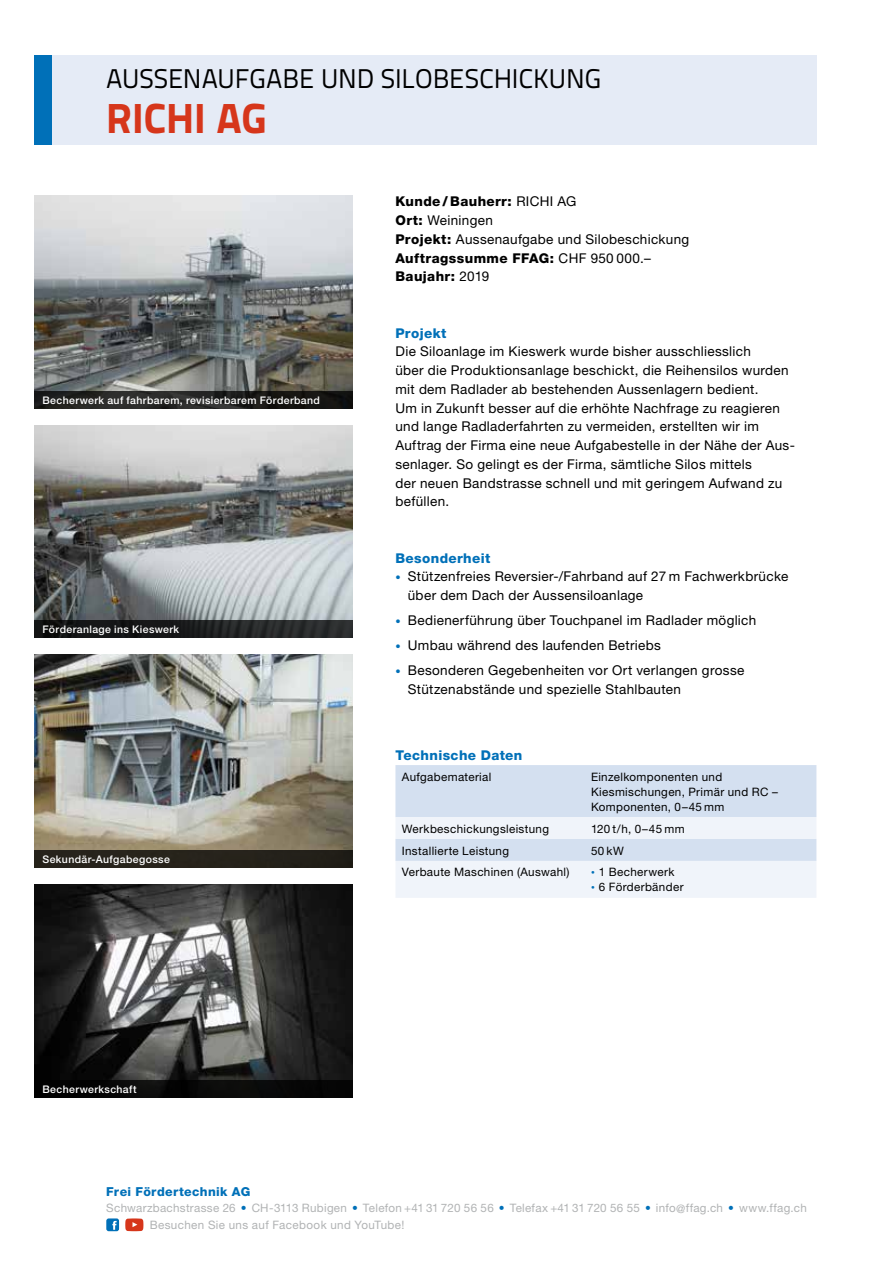
<style>
.page{position:relative;width:893px;height:1263px;background:#fff}
.page>*{position:absolute;margin:0;border:0;box-sizing:border-box;transform-origin:0 0}
.t1{font:800 42px "Titillium Text 22 L";letter-spacing:-.005em;color:#d6361b}
.t2{font:27px "Titillium Text 22 L";letter-spacing:-.005em;color:#000}
.t3{font:13.5px/18.8px "Helvetica Neue";letter-spacing:.025em;color:#000}
.t4{font:800 13.5px "Helvetica Neue";letter-spacing:.03em;color:#0070b8}
.t5{font:800 12.3px "Helvetica Neue";letter-spacing:.03em;color:#0070b8}
.t6{font:11.7px/15px "Helvetica Neue";letter-spacing:.03em;color:#000}
.t7{font:11.7px/16.5px "Helvetica Neue";letter-spacing:.025em;color:#b1b3b4}
.t8{font:500 10.5px "Helvetica Neue";letter-spacing:.035em;color:#fff}
.s1{font-weight:800}
.s2{font-size:10.5px;color:#0070b8}
.s3{font-size:7.5px;color:#0070b8}
.s4{color:#0070b8}
</style>
<div class="page">
<div style="left:34px;top:55px;width:782px;height:90px;background:#dfe7f4"></div>
<div style="left:34px;top:55px;width:17px;height:90px;background:#0070b8"></div>
<svg style="left:106px;top:1218px;width:13px;height:13px"></svg>
<svg style="left:125px;top:1218px;width:18px;height:13px"></svg>
<img style="left:34px;top:655px;width:319px;height:195px">
<img style="left:34px;top:884px;width:319px;height:196px">
<img style="left:34px;top:425px;width:319px;height:196px">
<img style="left:34px;top:196px;width:319px;height:195px">
<svg style="left:395px;top:765px;width:421px;height:133px"></svg>
<svg style="left:34px;top:391px;width:319px;height:17px;background:#20201e"></svg>
<div style="left:34px;top:621px;width:319px;height:17px;background:linear-gradient(to right,#0c0d0d,#2e3132)"></div>
<div style="left:34px;top:850px;width:319px;height:17px;background:#27231b"></div>
<div style="left:34px;top:1080px;width:319px;height:17px;background:#000"></div>
<h2 class="t2" style="left:106px;top:59px;width:496px">AUSSENAUFGABE UND SILOBESCHICKUNG</h2>
<h1 class="t1" style="left:106px;top:86px;width:162px">RICHI AG</h1>
<p class="t8" style="left:43px;top:394px;width:279px">Becherwerk auf fahrbarem, revisierbarem Förderband</p>
<p class="t8" style="left:43px;top:623px;width:138px">Förderanlage ins Kieswerk</p>
<p class="t8" style="left:43px;top:853px;width:129px">Sekundär-Aufgabegosse</p>
<p class="t3" style="left:395px;top:192px;width:295px"><span class="s1">Kunde / Bauherr:</span> RICHI AG<br><span class="s1">Ort:</span> Weiningen<br><span class="s1">Projekt:</span> Aussenaufgabe und Silobeschickung<br><span class="s1">Auftragssumme FFAG:</span> CHF 950 000.–<br><span class="s1">Baujahr:</span> 2019</p>
<p class="t4" style="left:395px;top:325px;width:53px">Projekt</p>
<p class="t3" style="left:395px;top:342px;width:401px">Die Siloanlage im Kieswerk wurde bisher ausschliesslich<br>über die Produktionsanlage beschickt, die Reihensilos wurden mit dem Radlader ab bestehenden Aussenlagern bedient.<br>Um in Zukunft besser auf die erhöhte Nachfrage zu reagieren und lange Radladerfahrten zu vermeiden, erstellten wir im Auftrag der Firma eine neue Aufgabestelle in der Nähe der Aus&shy;senlager. So gelingt es der Firma, sämtliche Silos mittels<br>der neuen Bandstrasse schnell und mit geringem Aufwand zu befüllen.</p>
<p class="t4" style="left:395px;top:550px;width:96px">Besonderheit</p>
<p class="t3" style="left:408px;top:567px;width:382px;text-indent:-12px"><span class="s2">•</span> Stützenfreies Reversier-/Fahrband auf 27 m Fachwerkbrücke über dem Dach der Aussensiloanlage</p>
<p class="t3" style="left:395px;top:611px;width:362px"><span class="s2">•</span> Bedienerführung über Touchpanel im Radlader möglich</p>
<p class="t3" style="left:395px;top:636px;width:267px"><span class="s2">•</span> Umbau während des laufenden Betriebs</p>
<p class="t3" style="left:408px;top:661px;width:338px;text-indent:-12px"><span class="s2">•</span> Besonderen Gegebenheiten vor Ort verlangen grosse<br>Stützenabstände und spezielle Stahlbauten</p>
<p class="t4" style="left:395px;top:747px;width:128px">Technische Daten</p>
<p class="t6" style="left:402px;top:769px;width:91px">Aufgabematerial</p>
<p class="t6" style="left:591px;top:769px;width:188px">Einzelkomponenten und<br>Kiesmischungen, Primär und RC –<br>Komponenten, 0–45 mm</p>
<p class="t6" style="left:402px;top:821px;width:149px">Werkbeschickungsleistung</p>
<p class="t6" style="left:591px;top:821px;width:95px">120 t/h, 0–45 mm</p>
<p class="t6" style="left:402px;top:843px;width:109px">Installierte Leistung</p>
<p class="t6" style="left:591px;top:843px;width:34px">50 kW</p>
<p class="t6" style="left:402px;top:865px;width:169px">Verbaute Maschinen (Auswahl)</p>
<p class="t6" style="left:591px;top:865px;width:85px"><span class="s3">•</span> 1 Becherwerk</p>
<p class="t6" style="left:591px;top:880px;width:94px"><span class="s3">•</span> 6 Förderbänder</p>
<p class="t8" style="left:43px;top:1082px;width:96px">Becherwerkschaft</p>
<p class="t5" style="left:106px;top:1184px;width:146px">Frei Fördertechnik AG</p>
<p class="t7" style="left:150px;top:1200px;width:659px;text-indent:-43px">Schwarzbachstrasse 26 <span class="s4">•</span> CH-3113 Rubigen <span class="s4">•</span> Telefon +41 31 720 56 56 <span class="s4">•</span> Telefax +41 31 720 56 55 <span class="s4">•</span> info@ffag.ch <span class="s4">•</span> www.ffag.ch<br>Besuchen Sie uns auf Facebook und YouTube!</p>
</div>
